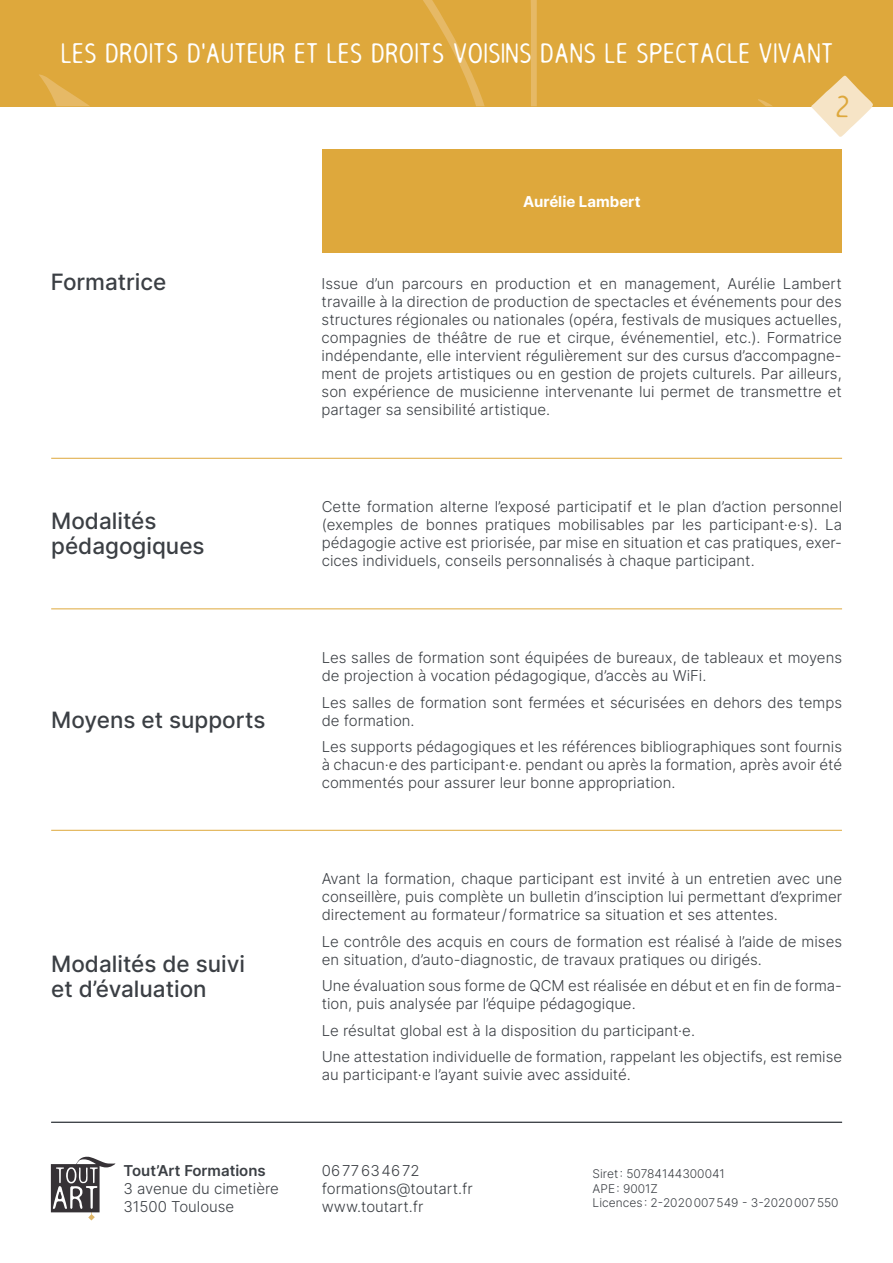
<style>
.page{position:relative;width:893px;height:1263px;background:#fff}
.page>*{position:absolute;margin:0;border:0;box-sizing:border-box;transform-origin:0 0}
.t1{font:36px "Sleep Talk";color:#dea83c}
.t2{font:33px "Sleep Talk";color:#fff}
.t3{font:500 22.5px/25.5px "Inter";color:#3b3f44}
.t4{font:300 15px/18px "Inter";color:#3b3f44}
.t5{font:600 15px "Inter";color:#3b3f44}
.t6{font:700 15px "Inter";color:#fff}
.t7{font:300 12px/14.4px "Inter";color:#3b3f44}
</style>
<div class="page">
<div style="left:0;top:0;width:893px;height:106px;background:#dea83c"></div>
<svg style="left:39px;top:0;width:733px;height:106px"></svg>
<hr style="left:51px;top:458px;width:791px;height:1px;background:#dea83c">
<hr style="left:51px;top:609px;width:791px;height:1px;background:#dea83c">
<hr style="left:51px;top:830px;width:791px;height:1px;background:#dea83c">
<svg style="left:811px;top:75px;width:62px;height:62px"></svg>
<svg style="left:51px;top:1156px;width:64px;height:64px"></svg>
<hr style="left:51px;top:1122px;width:791px;height:1px;background:#3b3f44">
<div style="left:322px;top:149px;width:520px;height:104px;background:#dea83c"></div>
<h2 class="t2" style="left:60px;top:43px;width:774px">LES DROITS D'AUTEUR ET LES DROITS VOISINS DANS LE SPECTACLE VIVANT</h2>
<h3 class="t3" style="left:51px;top:269px;width:117px">Formatrice</h3>
<h3 class="t3" style="left:51px;top:507px;width:155px">Modalités pédagogiques</h3>
<h3 class="t3" style="left:51px;top:706px;width:216px">Moyens et supports</h3>
<h3 class="t3" style="left:51px;top:950px;width:195px">Modalités de suivi et d’évaluation</h3>
<p class="t5" style="left:123px;top:1159px;width:144px">Tout’Art Formations</p>
<p class="t4" style="left:123px;top:1179px;width:157px">3 avenue du cimetière<br>31500 Toulouse</p>
<p class="t6" style="left:523px;top:190px;width:119px">Aurélie Lambert</p>
<h1 class="t1" style="left:834px;top:95px;width:16px">2</h1>
<p class="t4" style="left:322px;top:275px;width:522px;text-align:justify">Issue d’un parcours en production et en management, Aurélie Lambert travaille à la direction de production de spectacles et événements pour des structures régionales ou nationales (opéra, festivals de musiques actuelles, compagnies de théâtre de rue et cirque, événementiel, etc.). Formatrice indépendante, elle intervient régulièrement sur des cursus d’accompagne&shy;ment de projets artistiques ou en gestion de projets culturels. Par ailleurs, son expérience de musicienne intervenante lui permet de transmettre et partager sa sensibilité artistique.</p>
<p class="t4" style="left:322px;top:497px;width:522px;text-align:justify">Cette formation alterne l’exposé participatif et le plan d’action personnel (exemples de bonnes pratiques mobilisables par les participant·e·s). La pédagogie active est priorisée, par mise en situation et cas pratiques, exer&shy;cices individuels, conseils personnalisés à chaque participant.</p>
<p class="t4" style="left:322px;top:648px;width:522px">Les salles de formation sont équipées de bureaux, de tableaux et moyens de projection à vocation pédagogique, d’accès au WiFi.</p>
<p class="t4" style="left:322px;top:693px;width:522px">Les salles de formation sont fermées et sécurisées en dehors des temps de formation.</p>
<p class="t4" style="left:322px;top:737px;width:522px;text-align:justify">Les supports pédagogiques et les références bibliographiques sont fournis à chacun·e des participant·e. pendant ou après la formation, après avoir été commentés pour assurer leur bonne appropriation.</p>
<p class="t4" style="left:322px;top:869px;width:522px;text-align:justify">Avant la formation, chaque participant est invité à un entretien avec une conseillère, puis complète un bulletin d’insciption lui permettant d’exprimer directement au formateur/formatrice sa situation et ses attentes.</p>
<p class="t4" style="left:322px;top:932px;width:522px">Le contrôle des acquis en cours de formation est réalisé à l’aide de mises en situation, d’auto-diagnostic, de travaux pratiques ou dirigés.</p>
<p class="t4" style="left:322px;top:976px;width:522px">Une évaluation sous forme de QCM est réalisée en début et en fin de forma&shy;tion, puis analysée par l’équipe pédagogique.</p>
<p class="t4" style="left:322px;top:1016px;width:522px;line-height:26.5px">Le résultat global est à la disposition du participant·e.<br>Une attestation individuelle de formation, rappelant les objectifs, est remise</p>
<p class="t4" style="left:322px;top:1065px;width:311px">au participant·e l’ayant suivie avec assiduité.</p>
<p class="t4" style="left:322px;top:1161px;width:152px">0677634672 formations@toutart.fr www.toutart.fr</p>
<p class="t7" style="left:593px;top:1166px;width:248px">Siret : 50784144300041<br>APE : 9001Z<br>Licences : 2-2020 007 549 - 3-2020 007 550</p>
</div>
